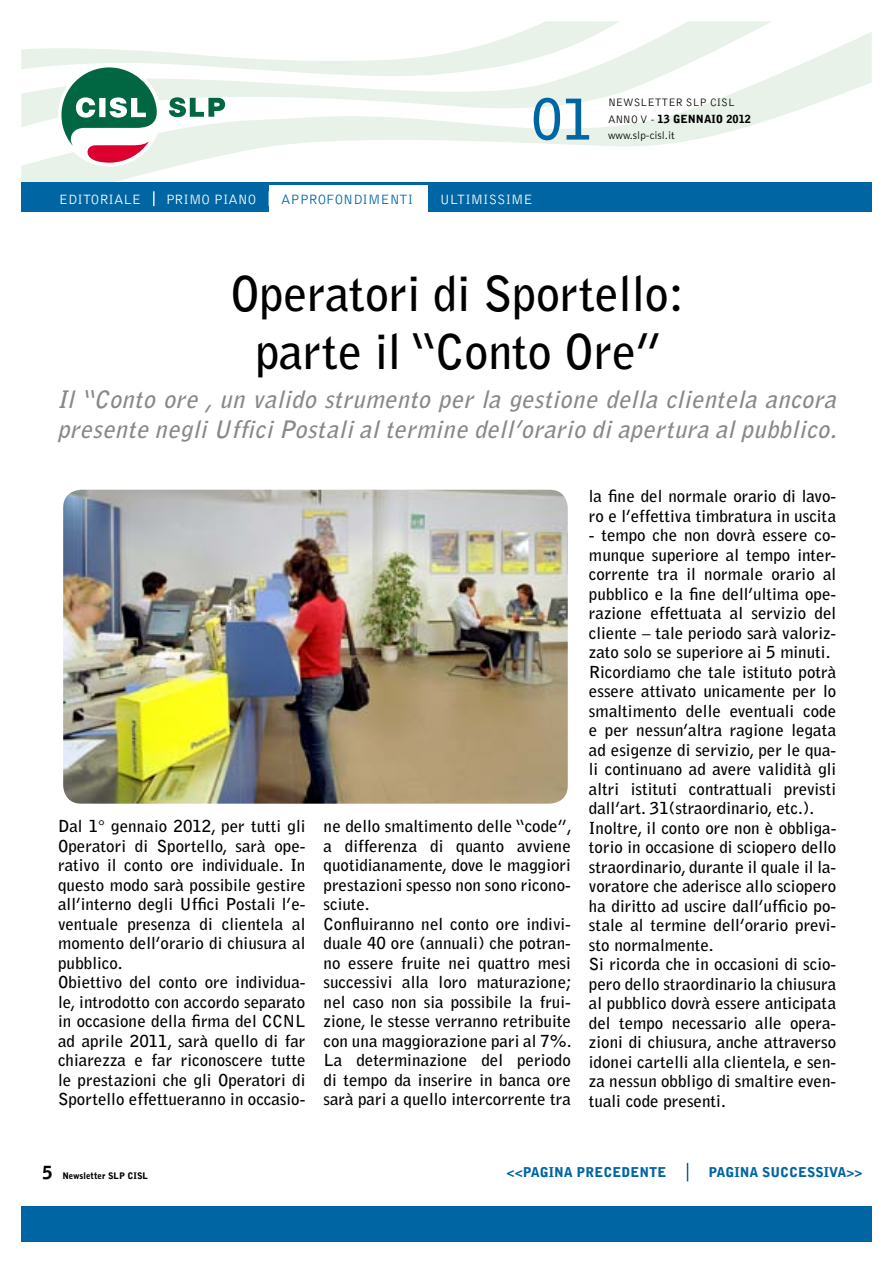
<style>
.page{position:relative;width:893px;height:1263px;background:#fff}
.page>*{position:absolute;margin:0;border:0;box-sizing:border-box;transform-origin:0 0}
.t1{font:700 55.8px "Bell Gothic Std";color:#0065a3}
.t2{font:700 48px/57.6px "Bell Gothic Std";letter-spacing:-.005em;color:#000;text-align:center}
.t3{font:italic 700 24px/30px "Bell Gothic Std";color:#87888a}
.t4{font:700 16.5px/19.5px "Bell Gothic Std";color:#000}
.t5{font:300 13.95px "Bell Gothic Std";color:#fff}
.t6{font:300 13.95px "Bell Gothic Std";color:#0065a3}
.t7{font:900 13.5px "Bell Gothic Std";color:#0065a3}
.t8{font:300 11.1px/16.8px "Bell Gothic Std";color:#000}
.t9{font:900 9px "Bell Gothic Std";color:#000}
.s1{font-weight:900}
.s2{font-size:18px}
</style>
<div class="page">
<svg style="left:21px;top:31px;width:851px;height:151px"></svg>
<div style="left:21px;top:1206px;width:851px;height:36px;background:#0065a3"></div>
<svg style="left:21px;top:21px;width:599px;height:142px"></svg>
<div style="left:21px;top:182px;width:851px;height:30px;background:#0065a3"></div>
<div style="left:269px;top:185px;width:159px;height:33px;background:#fff"></div>
<svg style="left:153px;top:191px;width:2px;height:15px"></svg>
<svg style="left:278px;top:176px;width:137px;height:6px"></svg>
<img style="left:63px;top:490px;width:505px;height:314px">
<svg style="left:687px;top:1163px;width:1px;height:18px"></svg>
<h1 class="t1" style="left:531px;top:86px;width:64px">01</h1>
<p class="t8" style="left:608px;top:94px;width:145px">NEWSLETTER SLP CISL<br>ANNO V - <span class="s1">13 GENNAIO 2012</span></p>
<p class="t8" style="left:608px;top:128px;width:68px">www.slp-cisl.it</p>
<p class="t5" style="left:59px;top:192px;width:84px">EDITORIALE</p>
<p class="t5" style="left:166px;top:192px;width:92px">PRIMO PIANO</p>
<p class="t6" style="left:281px;top:192px;width:133px">APPROFONDIMENTI</p>
<p class="t5" style="left:440px;top:192px;width:95px">ULTIMISSIME</p>
<h2 class="t2" style="left:230px;top:265px;width:456px">Operatori di Sportello: parte il “Conto Ore”</h2>
<h3 class="t3" style="left:57px;top:385px;width:787px">Il“Conto ore ,un valido strumento per la gestione della clientela ancora presente negliUfficiPostalialtermine dell’orario diapertura alpubblico.</h3>
<p class="t4" style="left:58px;top:816px;width:249px">Dal 1° gennaio 2012, per tutti gli Operatori di Sportello, sarà ope&shy;rativo il conto ore individuale. In questo modo sarà possibile gestire all’interno degli Uffici Postali l’e&shy;ventuale presenza di clientela al momento dell’orario di chiusura al pubblico.<br>Obiettivo del conto ore individua&shy;le, introdotto con accordo separato in occasione della firma del CCNL ad aprile 2011, sarà quello di far chiarezza e far riconoscere tutte le prestazioni che gli Operatori di Sportello effettueranno in occasio-</p>
<p class="t4" style="left:323px;top:816px;width:250px">ne dello smaltimento delle “code”, a differenza di quanto avviene quotidianamente, dove le maggiori prestazioni spesso non sono ricono&shy;sciute.<br>Confluiranno nel conto ore indivi&shy;duale 40 ore (annuali) che potran&shy;no essere fruite nei quattro mesi successivi alla loro maturazione; nel caso non sia possibile la frui&shy;zione, le stesse verranno retribuite con una maggiorazione pari al 7%.<br>La determinazione del periodo di tempo da inserire in banca ore sarà pari a quello intercorrente tra</p>
<p class="t4" style="left:589px;top:486px;width:249px">la fine del normale orario di lavo&shy;ro e l’effettiva timbratura in uscita</p>
<p class="t4" style="left:589px;top:525px;width:249px">- tempo che non dovrà essere co&shy;munque superiore al tempo inter&shy;corrente tra il normale orario al pubblico e la fine dell’ultima ope&shy;razione effettuata al servizio del cliente – tale periodo sarà valoriz&shy;zato solo se superiore ai 5 minuti.<br>Ricordiamo che tale istituto potrà essere attivato unicamente per lo smaltimento delle eventuali code e per nessun’altra ragione legata ad esigenze di servizio, per le qua&shy;li continuano ad avere validità gli altri istituti contrattuali previsti dall’art. 31(straordinario, etc.).<br>Inoltre, il conto ore non è obbliga&shy;torio in occasione di sciopero dello straordinario, durante il quale il la&shy;voratore che aderisce allo sciopero ha diritto ad uscire dall’ufficio po&shy;stale al termine dell’orario previ&shy;sto normalmente.<br>Si ricorda che in occasioni di scio&shy;pero dello straordinario la chiusura al pubblico dovrà essere anticipata del tempo necessario alle opera&shy;zioni di chiusura, anche attraverso idonei cartelli alla clientela, e sen&shy;za nessun obbligo di smaltire even&shy;tuali code presenti.</p>
<p class="t9" style="left:43px;top:1170px;width:107px"><span class="s2">5</span> NEWSLETTER SLP CISL</p>
<p class="t7" style="left:507px;top:1165px;width:161px">&lt;&lt;PAGINA PRECEDENTE</p>
<p class="t7" style="left:709px;top:1165px;width:63px">PAGINA SUCCESSIVA</p>
<p class="t7" style="left:846px;top:1165px;width:18px">&gt;&gt;</p>
</div>
